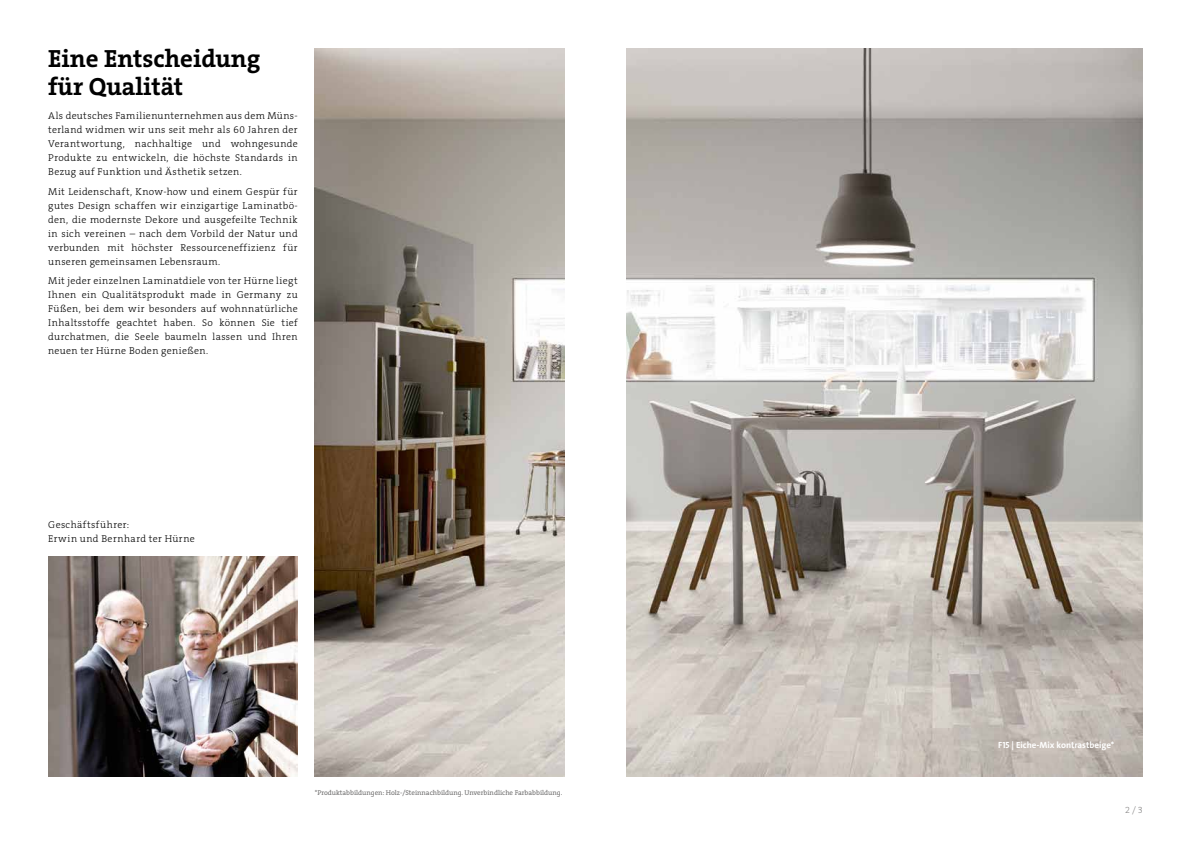
<style>
.page{position:relative;width:1191px;height:842px;background:#fff}
.page>*{position:absolute;margin:0;border:0;box-sizing:border-box;transform-origin:0 0}
.t1{font:25px/28px "The Serif HP7 Bld";color:#000}
.t2{font:10px/14px "The Serif HP3 Lig";letter-spacing:.035em;color:#000;text-align:justify}
.t3{font:9px "The Sans LP7 Bld";color:#fff}
.t4{font:9px "The Serif HP2 Ex Lig";color:#706f6f}
.t5{font:7px "The Serif HP5 Plain";color:#706f6f}
</style>
<div class="page">
<img style="left:626px;top:48px;width:516px;height:729px">
<img style="left:48px;top:556px;width:250px;height:221px">
<img style="left:315px;top:48px;width:249px;height:729px">
<p class="t1" style="left:48px;top:44px;width:214px">Eine Entscheidung für Qualität</p>
<p class="t2" style="left:48px;top:109px;width:251px">Als deutsches Familienunternehmen aus dem Müns&shy;terland widmen wir uns seit mehr als 60 Jahren der Verantwortung, nachhaltige und wohngesunde Produkte zu entwickeln, die höchste Standards in Bezug auf Funktion und Ästhetik setzen.</p>
<p class="t2" style="left:48px;top:184px;width:251px">Mit Leidenschaft, Know-how und einem Gespür für gutes Design schaffen wir einzigartige Laminatbö&shy;den, die modernste Dekore und ausgefeilte Technik in sich vereinen – nach dem Vorbild der Natur und verbunden mit höchster Ressourceneffizienz für unseren gemeinsamen Lebensraum.</p>
<p class="t2" style="left:48px;top:274px;width:251px">Mit jeder einzelnen Laminatdiele von ter Hürne liegt Ihnen ein Qualitätsprodukt made in Germany zu Füßen, bei dem wir besonders auf wohnnatürliche Inhaltsstoffe geachtet haben. So können Sie tief durchatmen, die Seele baumeln lassen und Ihren neuen ter Hürne Boden genießen.</p>
<p class="t2" style="left:48px;top:518px;width:148px">Geschäftsführer:<br>Erwin und Bernhard ter Hürne</p>
<p class="t5" style="left:315px;top:788px;width:249px">*Produktabbildungen: Holz-/Steinnachbildung. Unverbindliche Farbabbildung.</p>
<p class="t3" style="left:998px;top:740px;width:118px">F15 | Eiche-Mix kontrastbeige*</p>
<p class="t4" style="left:1125px;top:804px;width:19px">2 / 3</p>
</div>
